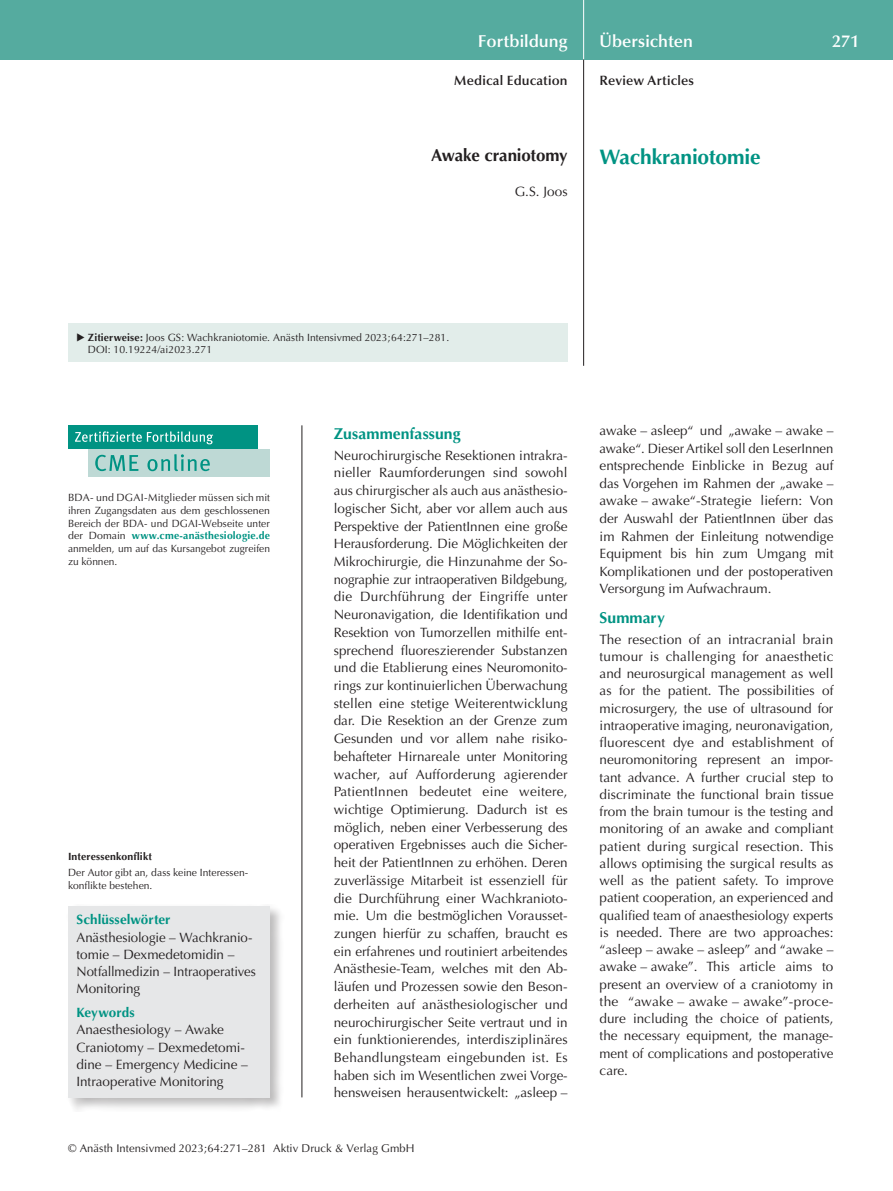
<style>
.page{position:relative;width:893px;height:1191px;background:#fff}
.page>*{position:absolute;margin:0;border:0;box-sizing:border-box;transform-origin:0 0}
.t1{font:700 21px "Optima";letter-spacing:-.01em;color:#009383}
.t2{font:600 17.25px "Optima";color:#fff}
.t3{font:700 17.25px "Optima";letter-spacing:-.01em;color:#231f20}
.t4{font:700 15.75px "Optima";letter-spacing:.005em;color:#009383}
.t5{font:13.5px/17.7px "Optima";color:#231f20}
.t6{font:600 13.5px "Optima";letter-spacing:.01em;color:#231f20}
.t7{font:700 13.5px "Optima";letter-spacing:.005em;color:#009383}
.t8{font:11.25px "Optima";letter-spacing:.005em;color:#231f20}
.t9{font:10.5px/12.8px "Optima";letter-spacing:.005em;color:#231f20}
.t10{font:700 10.5px "Optima";letter-spacing:.015em;color:#231f20}
.s1{font-weight:700}
.s2{font-weight:700;color:#009383}
</style>
<div class="page">
<div style="left:0;top:0;width:893px;height:60px;background:#55ab9f"></div>
<hr style="left:583px;top:0;width:1px;height:60px;background:#fff">
<hr style="left:583px;top:60px;width:1px;height:306px;background:#231f20">
<hr style="left:302px;top:425px;width:1px;height:672px;background:#231f20">
<div style="left:68px;top:425px;width:189px;height:24px;background:#009383"></div>
<div style="left:88px;top:449px;width:182px;height:27px;background:#bed9d5"></div>
<svg style="left:75px;top:431px;width:138px;height:13px"></svg>
<svg style="left:95px;top:455px;width:43px;height:16px"></svg>
<svg style="left:147px;top:454px;width:63px;height:17px"></svg>
<div style="left:66px;top:903px;width:218px;height:208px;background:#231f20;opacity:.3"></div>
<div style="left:68px;top:906px;width:202px;height:191px;background:#e6e7e8"></div>
<div style="left:68px;top:323px;width:500px;height:38px;background:#e2edea"></div>
<p class="t2" style="left:478px;top:31px;width:91px">Fortbildung</p>
<p class="t2" style="left:600px;top:31px;width:95px">Übersichten</p>
<p class="t2" style="left:832px;top:31px;width:28px">271</p>
<p class="t6" style="left:454px;top:73px;width:115px">Medical Education</p>
<p class="t6" style="left:600px;top:73px;width:96px">Review Articles</p>
<p class="t3" style="left:431px;top:146px;width:138px">Awake craniotomy</p>
<p class="t5" style="left:515px;top:182px;width:54px">G.S. Joos</p>
<h1 class="t1" style="left:600px;top:145px;width:163px">Wachkraniotomie</h1>
<p class="t9" style="left:88px;top:332px;width:363px;line-height:12px"><span class="s1">Zitierweise:</span> Joos GS: Wachkraniotomie. Anästh Intensivmed 2023;64:271–281.<br>DOI: 10.19224/ai2023.271</p>
<p class="t9" style="left:68px;top:491px;width:203px;text-align:justify">BDA- und DGAI-Mitglieder müssen sich mit ihren Zugangsdaten aus dem geschlossenen Bereich der BDA- und DGAI-Webseite unter der Domain <span class="s2">www.cme-anästhesiologie.de </span>anmelden, um auf das Kursangebot zugreifen zu können.</p>
<p class="t10" style="left:68px;top:850px;width:86px">Interessenkonflikt</p>
<p class="t9" style="left:68px;top:866px;width:182px">Der Autor gibt an, dass keine Interessen&shy;konflikte bestehen.</p>
<p class="t7" style="left:77px;top:912px;width:96px">Schlüsselwörter</p>
<p class="t5" style="left:77px;top:928px;width:181px;line-height:17.2px">Anästhesiologie – Wachkranio&shy;tomie – Dexmedetomidin –<br>Notfallmedizin – Intraoperatives<br>Monitoring</p>
<p class="t7" style="left:77px;top:1004px;width:60px">Keywords</p>
<p class="t5" style="left:77px;top:1021px;width:173px;line-height:17.2px">Anaesthesiology – Awake<br>Craniotomy – Dexmedetomi&shy;dine – Emergency Medicine –<br>Intraoperative Monitoring</p>
<p class="t4" style="left:334px;top:424px;width:128px">Zusammenfassung</p>
<p class="t5" style="left:334px;top:446px;width:235px">Neurochirurgische Resektionen intrakra&shy;nieller Raumforderungen sind sowohl aus chirurgischer als auch aus anästhesio&shy;logischer Sicht, aber vor allem auch aus Perspektive der PatientInnen eine große Herausforderung. Die Möglichkeiten der Mikrochirurgie, die Hinzunahme der So&shy;nographie zur intraoperativen Bildgebung, die Durchführung der Eingriffe unter Neuronavigation, die Identifikation und Resektion von Tumorzellen mithilfe ent-- sprechend fluoreszierender Substanzen und die Etablierung eines Neuromonito&shy;rings zur kontinuierlichen Überwachung stellen eine stetige Weiterentwicklung dar. Die Resektion an der Grenze zum Gesunden und vor allem nahe risiko&shy;behafteter Hirnareale unter Monitoring wacher, auf Aufforderung agierender PatientInnen bedeutet eine weitere, wichtige Optimierung. Dadurch ist es möglich, neben einer Verbesserung des operativen Ergebnisses auch die Sicher&shy;heit der PatientInnen zu erhöhen. Deren zuverlässige Mitarbeit ist essenziell für die Durchführung einer Wachkranioto&shy;mie. Um die bestmöglichen Vorausset&shy;zungen hierfür zu schaffen, braucht es ein erfahrenes und routiniert arbeitendes Anästhesie-Team, welches mit den Ab&shy;läufen und Prozessen sowie den Beson&shy;derheiten auf anästhesiologischer und neurochirurgischer Seite vertraut und in ein funktionierendes, interdisziplinäres Behandlungsteam eingebunden ist. Es haben sich im Wesentlichen zwei Vorge&shy;hensweisen herausentwickelt: „asleep –</p>
<p class="t8" style="left:68px;top:1142px;width:348px">© Anästh Intensivmed 2023;64:271–281 Aktiv Druck &amp; Verlag GmbH</p>
<p class="t5" style="left:600px;top:422px;width:235px;text-align:justify">awake – asleep“ und „awake – awake – awake“. Dieser Artikel soll den LeserInnen entsprechende Einblicke in Bezug auf das Vorgehen im Rahmen der „awake – awake – awake“-Strategie liefern: Von der Auswahl der PatientInnen über das im Rahmen der Einleitung notwendige Equipment bis hin zum Umgang mit Komplikationen und der postoperativen Versorgung im Aufwachraum.</p>
<p class="t4" style="left:600px;top:609px;width:67px">Summary</p>
<p class="t5" style="left:600px;top:630px;width:235px;line-height:17.2px;text-align:justify">The resection of an intracranial brain tumour is challenging for anaesthetic and neurosurgical management as well as for the patient. The possibilities of microsurgery, the use of ultrasound for intraoperative imaging, neuronavigation, fluorescent dye and establishment of neuromonitoring represent an impor&shy;tant advance. A further crucial step to discriminate the functional brain tissue from the brain tumour is the testing and monitoring of an awake and compliant patient during surgical resection. This allows optimising the surgical results as well as the patient safety. To improve patient cooperation, an experienced and qualified team of anaesthesiology experts is needed. There are two approaches: “asleep – awake – asleep” and “awake – awake – awake”. This article aims to present an overview of a craniotomy in the “awake – awake – awake”-proce&shy;dure including the choice of patients, the necessary equipment, the manage&shy;ment of complications and postoperative care.</p>
</div>
